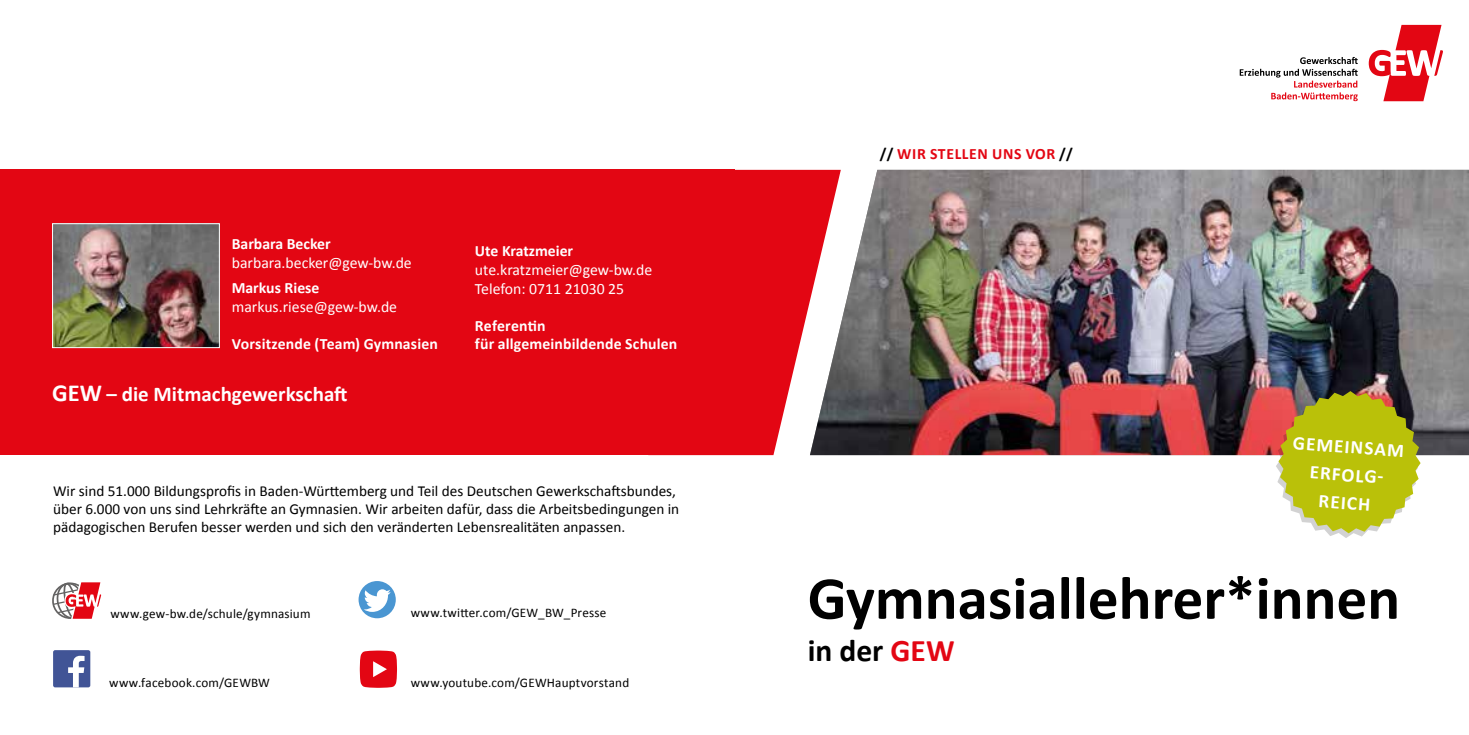
<style>
.page{position:relative;width:1469px;height:735px;background:#fff}
.page>*{position:absolute;margin:0;border:0;box-sizing:border-box;transform-origin:0 0}
.t1{font:700 61.25px "Calibri";color:#000}
.t2{font:700 31.5px "Calibri";color:#000}
.t3{font:700 21px "Calibri";color:#fff}
.t4{font:700 19.25px "Calibri";color:#fff}
.t5{font:700 15.75px/17.5px "Calibri";letter-spacing:.005em;color:#fff}
.t6{font:15.75px/19.2px "Calibri";color:#fff}
.t7{font:700 15.75px "Calibri";letter-spacing:.04em;color:#e30613}
.t8{font:15.22px/18.2px "Calibri";color:#000}
.t9{font:13.12px "Calibri";letter-spacing:.015em;color:#000}
.s1{font-size:24.5px}
.s2{color:#000}
.s3{color:#e30613}
</style>
<div class="page">
<svg style="left:734px;top:170px;width:76px;height:285px;background:#e62631"></svg>
<img style="left:810px;top:170px;width:658px;height:285px">
<svg style="left:1239px;top:57px;width:118px;height:44px"></svg>
<svg style="left:1368px;top:25px;width:74px;height:76px"></svg>
<svg style="left:1275px;top:391px;width:145px;height:147px;background:#beb93a"></svg>
<div style="left:0;top:170px;width:734px;height:285px;background:#e30613"></div>
<svg style="left:52px;top:582px;width:50px;height:37px"></svg>
<svg style="left:360px;top:650px;width:37px;height:37px"></svg>
<div style="left:53px;top:649px;width:37px;height:38px;background:#415496;border-radius:2px"></div>
<svg style="left:68px;top:655px;width:17px;height:32px"></svg>
<div style="left:358px;top:580px;width:38px;height:38px;background:#4a96d2;border-radius:50%"></div>
<svg style="left:364px;top:589px;width:27px;height:22px"></svg>
<img style="left:54px;top:225px;width:164px;height:120px">
<div style="left:52px;top:223px;width:168px;height:124px;border:1px solid #fff"></div>
<p class="t5" style="left:232px;top:235px;width:101px">Barbara Becker</p>
<p class="t6" style="left:232px;top:253px;width:181px">barbara.becker@gew-bw.de</p>
<p class="t5" style="left:232px;top:278px;width:89px">Markus Riese</p>
<p class="t6" style="left:232px;top:297px;width:167px">markus.riese@gew-bw.de</p>
<p class="t5" style="left:232px;top:334px;width:208px">Vorsitzende (Team) Gymnasien</p>
<h3 class="t3" style="left:52px;top:380px;width:297px"><span class="s1">GEW</span> – die Mitmachgewerkschaft</h3>
<p class="t5" style="left:475px;top:242px;width:100px">Ute Kratzmeier</p>
<p class="t6" style="left:475px;top:260px;width:179px">ute.kratzmeier@gew-bw.de<br>Telefon: 0711 21030 25</p>
<p class="t5" style="left:475px;top:317px;width:204px">Referentin<br>für allgemeinbildende Schulen</p>
<p class="t8" style="left:53px;top:481px;width:627px">Wir sind 51.000 Bildungsprofis in Baden-Württemberg und Teil des Deutschen Gewerkschaftsbundes, über 6.000 von uns sind Lehrkräfte an Gymnasien. Wir arbeiten dafür, dass die Arbeitsbedingungen in pädagogischen Berufen besser werden und sich den veränderten Lebensrealitäten anpassen.</p>
<p class="t9" style="left:110px;top:605px;width:202px">www.gew-bw.de/schule/gymnasium</p>
<p class="t9" style="left:109px;top:673px;width:162px">www.facebook.com/GEWBW</p>
<p class="t9" style="left:410px;top:604px;width:197px">www.twitter.com/GEW_BW_Presse</p>
<p class="t9" style="left:410px;top:673px;width:220px">www.youtube.com/GEWHauptvorstand</p>
<p class="t7" style="left:880px;top:143px;width:194px"><span class="s2">//</span> WIR STELLEN UNS VOR <span class="s2">//</span></p>
<p class="t4" style="left:1293px;top:430px;width:113px;rotate:4deg">GEMEINSAM</p>
<p class="t4" style="left:1310px;top:459px;width:89px;rotate:4deg">ERFOLG-</p>
<p class="t4" style="left:1319px;top:488px;width:53px;rotate:4deg">REICH</p>
<h1 class="t1" style="left:807px;top:559px;width:594px">Gymnasiallehrer*innen</h1>
<h2 class="t2" style="left:807px;top:629px;width:148px">in der <span class="s3">GEW</span></h2>
</div>
